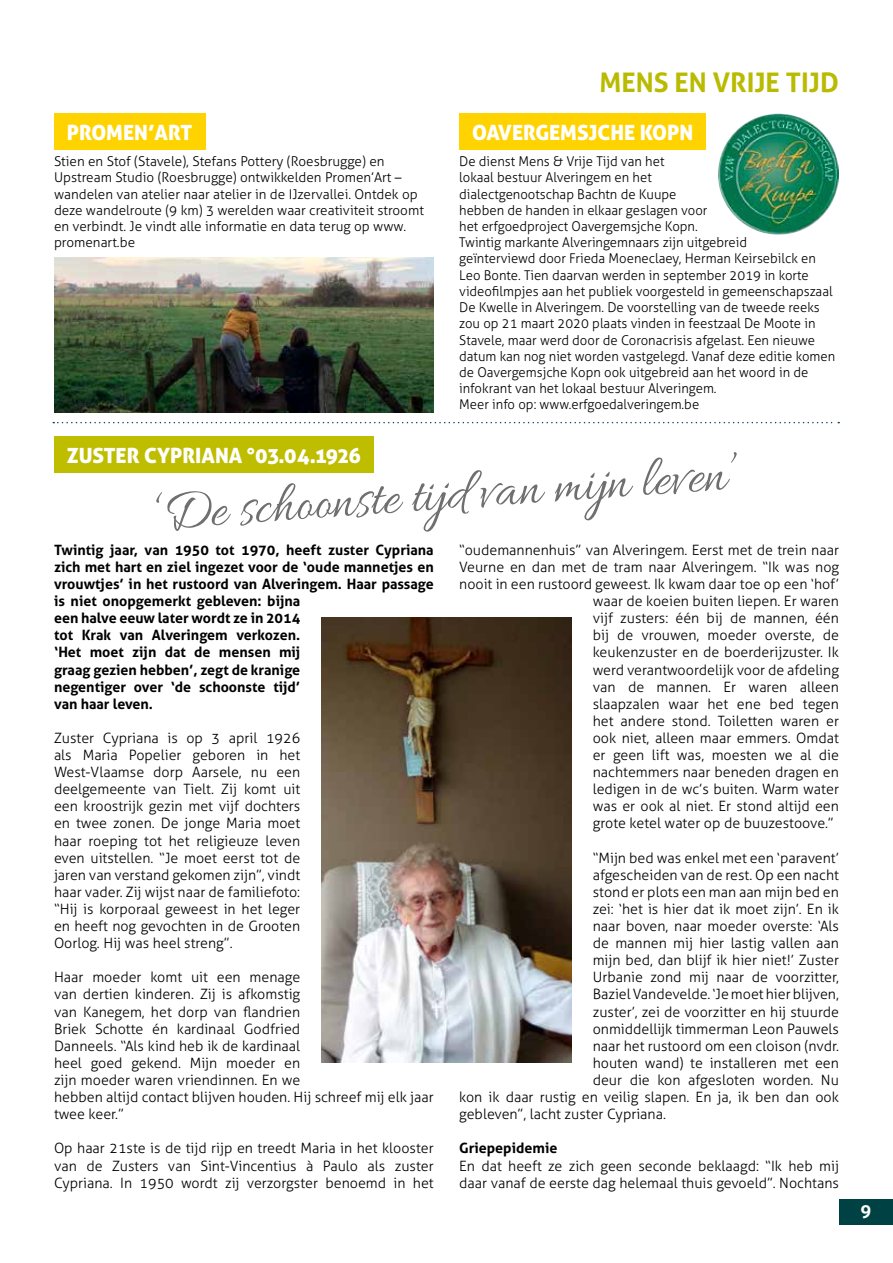
<style>
.page{position:relative;width:893px;height:1263px;background:#fff}
.page>*{position:absolute;margin:0;border:0;box-sizing:border-box;transform-origin:0 0}
.t1{font:59.4px "Allura";color:#706f6f;scale:.9 1}
.t2{font:700 27px "Aller";color:#b9bb00}
.t3{font:21px "Aller Display";color:#fff}
.t4{font:700 18px "Aller";color:#fff}
.t5{font:300 14.25px/17.1px "Aller";color:#000;text-align:justify}
.t6{font:700 14.25px/17.1px "Aller";color:#000}
.t7{font:300 13.5px/16.2px "Aller";color:#000}
</style>
<div class="page">
<div style="left:839px;top:1199px;width:54px;height:26px;background:#004243"></div>
<div style="left:54px;top:113px;width:151px;height:37px;background:#ffd300"></div>
<div style="left:459px;top:113px;width:247px;height:37px;background:#ffd300"></div>
<svg style="left:53px;top:422px;width:786px;height:1px"></svg>
<img style="left:54px;top:257px;width:380px;height:155px">
<img style="left:718px;top:113px;width:121px;height:122px;border-radius:61px">
<img style="left:321px;top:618px;width:250px;height:444px">
<div style="left:54px;top:436px;width:320px;height:37px;background:#bebd00"></div>
<h3 class="t3" style="left:67px;top:119px;width:127px">PROMEN’ART</h3>
<p class="t7" style="left:54px;top:153px;width:371px">Stien en Stof (Stavele), Stefans Pottery (Roesbrugge) en Upstream Studio (Roesbrugge) ontwikkelden Promen’Art – wandelen van atelier naar atelier in de IJzervallei. Ontdek op deze wandelroute (9 km) 3 werelden waar creativiteit stroomt en verbindt. Je vindt alle informatie en data terug op www. promenart.be</p>
<h2 class="t2" style="left:599px;top:66px;width:241px">MENS EN VRIJE TIJD</h2>
<h3 class="t3" style="left:472px;top:119px;width:223px">OAVERGEMSJCHE KOPN</h3>
<p class="t7" style="left:459px;top:153px;width:377px">De dienst Mens &amp; Vrije Tijd van het<br>lokaal bestuur Alveringem en het<br>dialectgenootschap Bachtn de Kuupe<br>hebben de handen in elkaar geslagen voor<br>het erfgoedproject Oavergemsjche Kopn.<br>Twintig markante Alveringemnaars zijn uitgebreid<br>geïnterviewd door Frieda Moeneclaey, Herman Keirsebilck en Leo Bonte. Tien daarvan werden in september 2019 in korte videofilmpjes aan het publiek voorgesteld in gemeenschapszaal De Kwelle in Alveringem. De voorstelling van de tweede reeks zou op 21 maart 2020 plaats vinden in feestzaal De Moote in Stavele, maar werd door de Coronacrisis afgelast. Een nieuwe datum kan nog niet worden vastgelegd. Vanaf deze editie komen de Oavergemsjche Kopn ook uitgebreid aan het woord in de infokrant van het lokaal bestuur Alveringem.<br>Meer info op: www.erfgoedalveringem.be</p>
<h3 class="t3" style="left:67px;top:442px;width:296px">ZUSTER CYPRIANA °03.04.1926</h3>
<h1 class="t1" style="left:154px;top:480px;width:650px;rotate:-4deg">‘De schoonste tijd van mijn leven’</h1>
<p class="t6" style="left:54px;top:541px;width:381px">Twintig jaar, van 1950 tot 1970, heeft zuster Cypriana zich met hart en ziel ingezet voor de ‘oude mannetjes en vrouwtjes’ in het rustoord van Alveringem. Haar passage is niet onopgemerkt gebleven: bijna<br>een halve eeuw later wordt ze in 2014<br>tot Krak van Alveringem verkozen.<br>‘Het moet zijn dat de mensen mij<br>graag gezien hebben’, zegt de kranige<br>negentiger over ‘de schoonste tijd’<br>van haar leven.</p>
<p class="t5" style="left:54px;top:729px;width:248px">Zuster Cypriana is op 3 april 1926 als Maria Popelier geboren in het West-Vlaamse dorp Aarsele, nu een deelgemeente van Tielt. Zij komt uit een kroostrijk gezin met vijf dochters en twee zonen. De jonge Maria moet haar roeping tot het religieuze leven even uitstellen. “Je moet eerst tot de jaren van verstand gekomen zijn”, vindt haar vader. Zij wijst naar de familiefoto: “Hij is korporaal geweest in het leger en heeft nog gevochten in de Grooten Oorlog. Hij was heel streng”.</p>
<p class="t5" style="left:54px;top:969px;width:381px;text-align:left">Haar moeder komt uit een menage<br>van dertien kinderen. Zij is afkomstig<br>van Kanegem, het dorp van flandrien<br>Briek Schotte én kardinaal Godfried<br>Danneels. “Als kind heb ik de kardinaal<br>heel goed gekend. Mijn moeder en<br>zijn moeder waren vriendinnen. En we<br>hebben altijd contact blijven houden. Hij schreef mij elk jaar twee keer.”</p>
<p class="t5" style="left:54px;top:1140px;width:381px">Op haar 21ste is de tijd rijp en treedt Maria in het klooster van de Zusters van Sint-Vincentius à Paulo als zuster Cypriana. In 1950 wordt zij verzorgster benoemd in het</p>
<p class="t5" style="left:459px;top:541px;width:381px">“oudemannenhuis” van Alveringem. Eerst met de trein naar</p>
<p class="t5" style="left:459px;top:558px;width:381px">Veurne en dan met de tram naar Alveringem. “Ik was nog</p>
<p class="t5" style="left:459px;top:575px;width:381px">nooit in een rustoord geweest. Ik kwam daar toe op een ‘hof’</p>
<p class="t5" style="left:593px;top:592px;width:248px">waar de koeien buiten liepen. Er waren</p>
<p class="t5" style="left:593px;top:610px;width:248px">vijf zusters: één bij de mannen, één</p>
<p class="t5" style="left:593px;top:627px;width:248px">bij de vrouwen, moeder overste, de</p>
<p class="t5" style="left:593px;top:644px;width:248px">keukenzuster en de boerderijzuster. Ik</p>
<p class="t5" style="left:593px;top:661px;width:248px">werd verantwoordelijk voor de afdeling</p>
<p class="t5" style="left:593px;top:678px;width:248px">van de mannen. Er waren alleen</p>
<p class="t5" style="left:593px;top:695px;width:248px">slaapzalen waar het ene bed tegen</p>
<p class="t5" style="left:593px;top:712px;width:248px">het andere stond. Toiletten waren er</p>
<p class="t5" style="left:593px;top:729px;width:248px">ook niet, alleen maar emmers. Omdat</p>
<p class="t5" style="left:593px;top:746px;width:248px">er geen lift was, moesten we al die</p>
<p class="t5" style="left:593px;top:763px;width:248px">nachtemmers naar beneden dragen en</p>
<p class="t5" style="left:593px;top:781px;width:248px">ledigen in de wc’s buiten. Warm water</p>
<p class="t5" style="left:593px;top:798px;width:248px">was er ook al niet. Er stond altijd een</p>
<p class="t5" style="left:593px;top:815px;width:242px">grote ketel water op de buuzestoove.”</p>
<p class="t5" style="left:593px;top:849px;width:248px">“Mijn bed was enkel met een ‘paravent’</p>
<p class="t5" style="left:593px;top:866px;width:248px">afgescheiden van de rest. Op een nacht</p>
<p class="t5" style="left:593px;top:883px;width:248px">stond er plots een man aan mijn bed en</p>
<p class="t5" style="left:593px;top:900px;width:248px">zei: ‘het is hier dat ik moet zijn’. En ik</p>
<p class="t5" style="left:593px;top:917px;width:248px">naar boven, naar moeder overste: ‘Als</p>
<p class="t5" style="left:593px;top:934px;width:248px">de mannen mij hier lastig vallen aan</p>
<p class="t5" style="left:593px;top:952px;width:248px">mijn bed, dan blijf ik hier niet!’ Zuster</p>
<p class="t5" style="left:593px;top:969px;width:248px">Urbanie zond mij naar de voorzitter,</p>
<p class="t5" style="left:593px;top:986px;width:248px">Baziel Vandevelde. ‘Je moet hier blijven,</p>
<p class="t5" style="left:593px;top:1003px;width:248px">zuster’, zei de voorzitter en hij stuurde</p>
<p class="t5" style="left:593px;top:1020px;width:248px">onmiddellijk timmerman Leon Pauwels</p>
<p class="t5" style="left:593px;top:1037px;width:248px">naar het rustoord om een cloison (nvdr.</p>
<p class="t5" style="left:593px;top:1054px;width:248px">houten wand) te installeren met een</p>
<p class="t5" style="left:593px;top:1071px;width:248px">deur die kon afgesloten worden. Nu</p>
<p class="t5" style="left:459px;top:1088px;width:381px">kon ik daar rustig en veilig slapen. En ja, ik ben dan ook</p>
<p class="t5" style="left:459px;top:1105px;width:208px">gebleven”, lacht zuster Cypriana.</p>
<p class="t6" style="left:459px;top:1140px;width:100px">Griepepidemie</p>
<p class="t5" style="left:459px;top:1157px;width:381px">En dat heeft ze zich geen seconde beklaagd: “Ik heb mij daar vanaf de eerste dag helemaal thuis gevoeld”. Nochtans</p>
<p class="t4" style="left:861px;top:1200px;width:12px">9</p>
</div>
